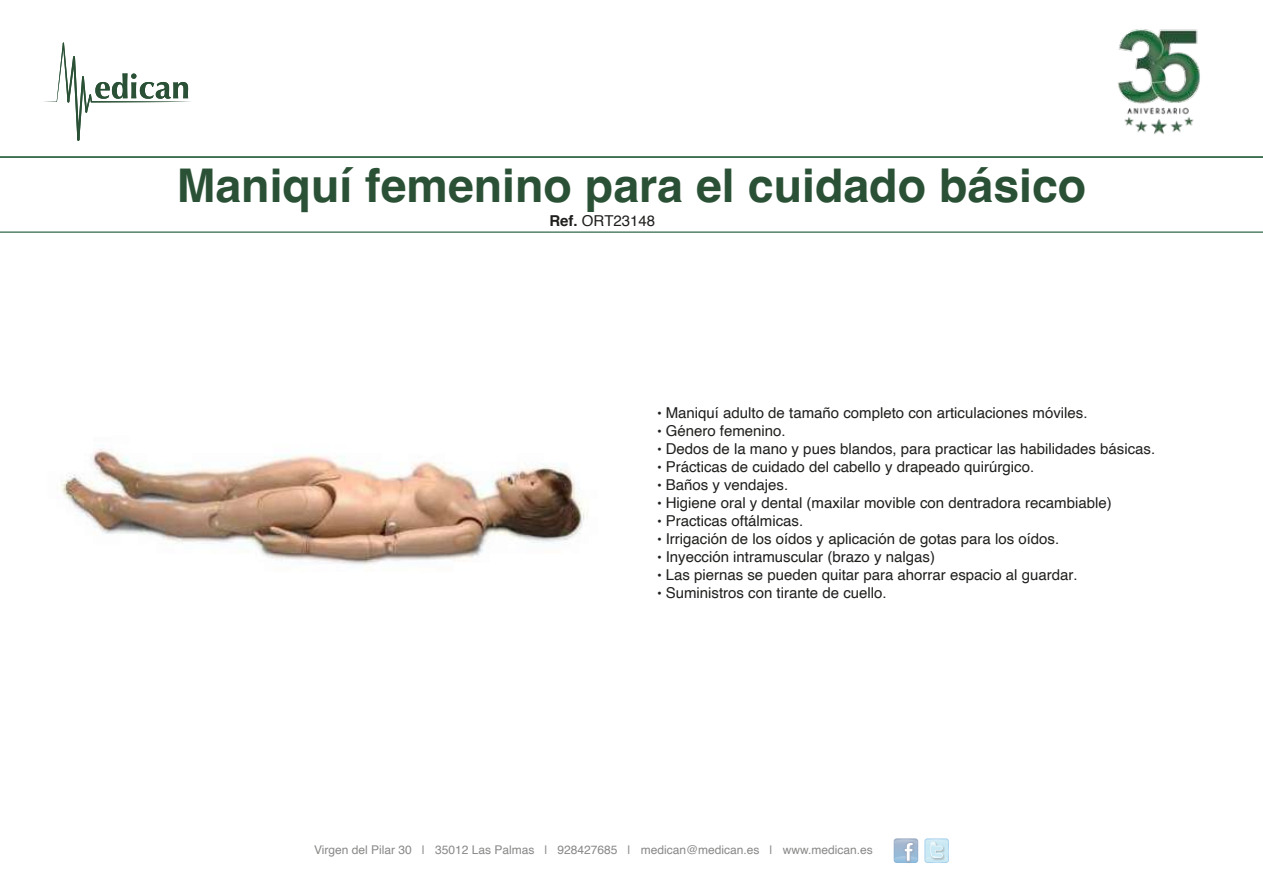
<style>
.page{position:relative;width:1263px;height:893px;background:#fff}
.page>*{position:absolute;margin:0;border:0;box-sizing:border-box;transform-origin:0 0}
.t1{font:700 46.5px "Helvetica";color:#2a5135}
.t2{font:15px "Helvetica";color:#1f1f1d}
.t3{font:12px "Helvetica";color:#888887}
.s1{font-weight:700}
.s2{font-size:13.5px;color:#1f1f1e}
</style>
<div class="page">
<svg style="left:44px;top:42px;width:147px;height:99px"></svg>
<svg style="left:894px;top:838px;width:24px;height:25px"></svg>
<svg style="left:924px;top:838px;width:25px;height:25px"></svg>
<hr style="left:0;top:156px;width:1263px;height:2px;background:#1a5733">
<hr style="left:0;top:232px;width:1263px;height:1px;background:#1a5733">
<img style="left:1118px;top:29px;width:82px;height:106px">
<img style="left:57px;top:449px;width:532px;height:116px">
<h1 class="t1" style="left:177px;top:158px;width:911px">Maniquí femenino para el cuidado básico</h1>
<p class="t2" style="left:549px;top:209px;width:107px"><span class="s1">Ref.</span> ORT23148</p>
<p class="t2" style="left:657px;top:401px;width:432px"><span class="s2">•</span> Maniquí adulto de tamaño completo con articulaciones móviles.</p>
<p class="t2" style="left:657px;top:419px;width:130px"><span class="s2">•</span> Género femenino.</p>
<p class="t2" style="left:657px;top:437px;width:499px"><span class="s2">•</span> Dedos de la mano y pues blandos, para practicar las habilidades básicas.</p>
<p class="t2" style="left:657px;top:455px;width:378px"><span class="s2">•</span> Prácticas de cuidado del cabello y drapeado quirúrgico.</p>
<p class="t2" style="left:657px;top:473px;width:133px"><span class="s2">•</span> Baños y vendajes.</p>
<p class="t2" style="left:657px;top:491px;width:456px"><span class="s2">•</span> Higiene oral y dental (maxilar movible con dentradora recambiable)</p>
<p class="t2" style="left:657px;top:509px;width:148px"><span class="s2">•</span> Practicas oftálmicas.</p>
<p class="t2" style="left:657px;top:527px;width:404px"><span class="s2">•</span> Irrigación de los oídos y aplicación de gotas para los oídos.</p>
<p class="t2" style="left:657px;top:545px;width:279px"><span class="s2">•</span> Inyección intramuscular (brazo y nalgas)</p>
<p class="t2" style="left:657px;top:563px;width:422px"><span class="s2">•</span> Las piernas se pueden quitar para ahorrar espacio al guardar.</p>
<p class="t2" style="left:657px;top:581px;width:231px"><span class="s2">•</span> Suministros con tirante de cuello.</p>
<p class="t3" style="left:314px;top:841px;width:560px">Virgen del Pilar 30 | 35012 Las Palmas | 928427685 | medican@medican.es | www.medican.es</p>
</div>
